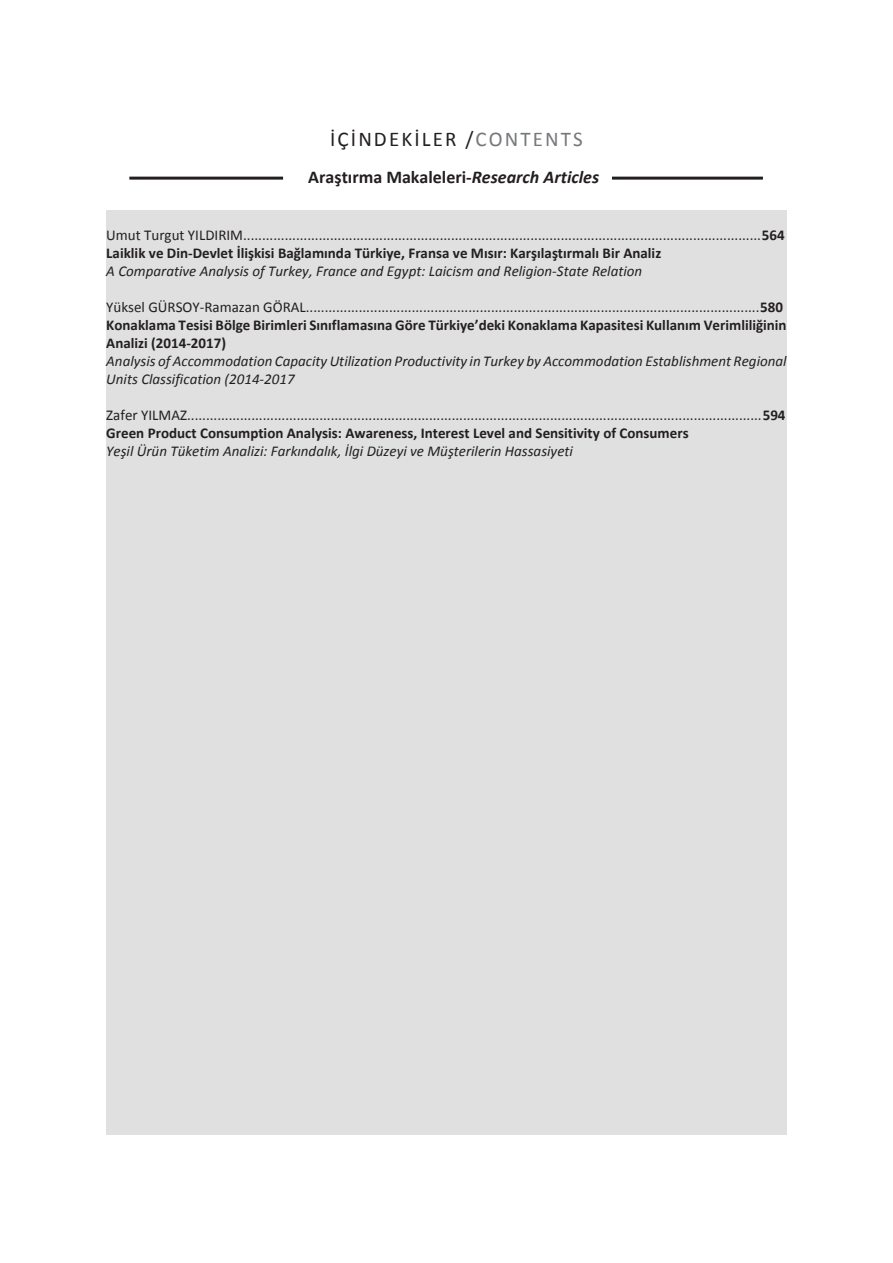
<style>
.page{position:relative;width:893px;height:1263px;background:#fff}
.page>*{position:absolute;margin:0;border:0;box-sizing:border-box;transform-origin:0 0}
.t1{font:21px "Calibri";letter-spacing:.1em;color:#231f20}
.t2{font:700 18px "Calibri";color:#231f20}
.t3{font:15px/18px "Calibri";color:#231f20}
.t4{font:italic 15px/18px "Calibri";color:#231f20}
.s1{color:#76787b}
.s2{font-style:italic}
.s3{font-weight:700}
</style>
<div class="page">
<div style="left:106px;top:210px;width:681px;height:925px;background:#e0e0e0"></div>
<hr style="left:612px;top:177px;width:151px;height:3px;background:#231f20">
<hr style="left:129px;top:177px;width:154px;height:3px;background:#231f20">
<h1 class="t1" style="left:330px;top:126px;width:254px">İÇİNDEKİLER /<span class="s1">CONTENTS</span></h1>
<p class="t2" style="left:308px;top:165px;width:292px">Araştırma Makaleleri-<span class="s2">Research Articles</span></p>
<p class="t3" style="left:106px;top:225px;width:680px">Umut Turgut YILDIRIM.........................................................................................................................................<span class="s3">564<br>Laiklik ve Din-Devlet İlişkisi Bağlamında Türkiye, Fransa ve Mısır: Karşılaştırmalı Bir Analiz</span></p>
<p class="t4" style="left:106px;top:261px;width:537px">A Comparative Analysis of Turkey, France and Egypt: Laicism and Religion-State Relation</p>
<p class="t3" style="left:106px;top:297px;width:682px">Yüksel GÜRSOY-Ramazan GÖRAL........................................................................................................................<span class="s3">580<br>Konaklama Tesisi Bölge Birimleri Sınıflamasına Göre Türkiye’deki Konaklama Kapasitesi Kullanım Verimliliğinin<br>Analizi (2014-2017)</span></p>
<p class="t4" style="left:106px;top:351px;width:682px">Analysis of Accommodation Capacity Utilization Productivity in Turkey by Accommodation Establishment Regional<br>Units Classification (2014-2017</p>
<p class="t3" style="left:106px;top:405px;width:681px">Zafer YILMAZ........................................................................................................................................................<span class="s3">594<br>Green Product Consumption Analysis: Awareness, Interest Level and Sensitivity of Consumers</span></p>
<p class="t4" style="left:106px;top:441px;width:468px">Yeşil Ürün Tüketim Analizi: Farkındalık, İlgi Düzeyi ve Müşterilerin Hassasiyeti</p>
</div>
